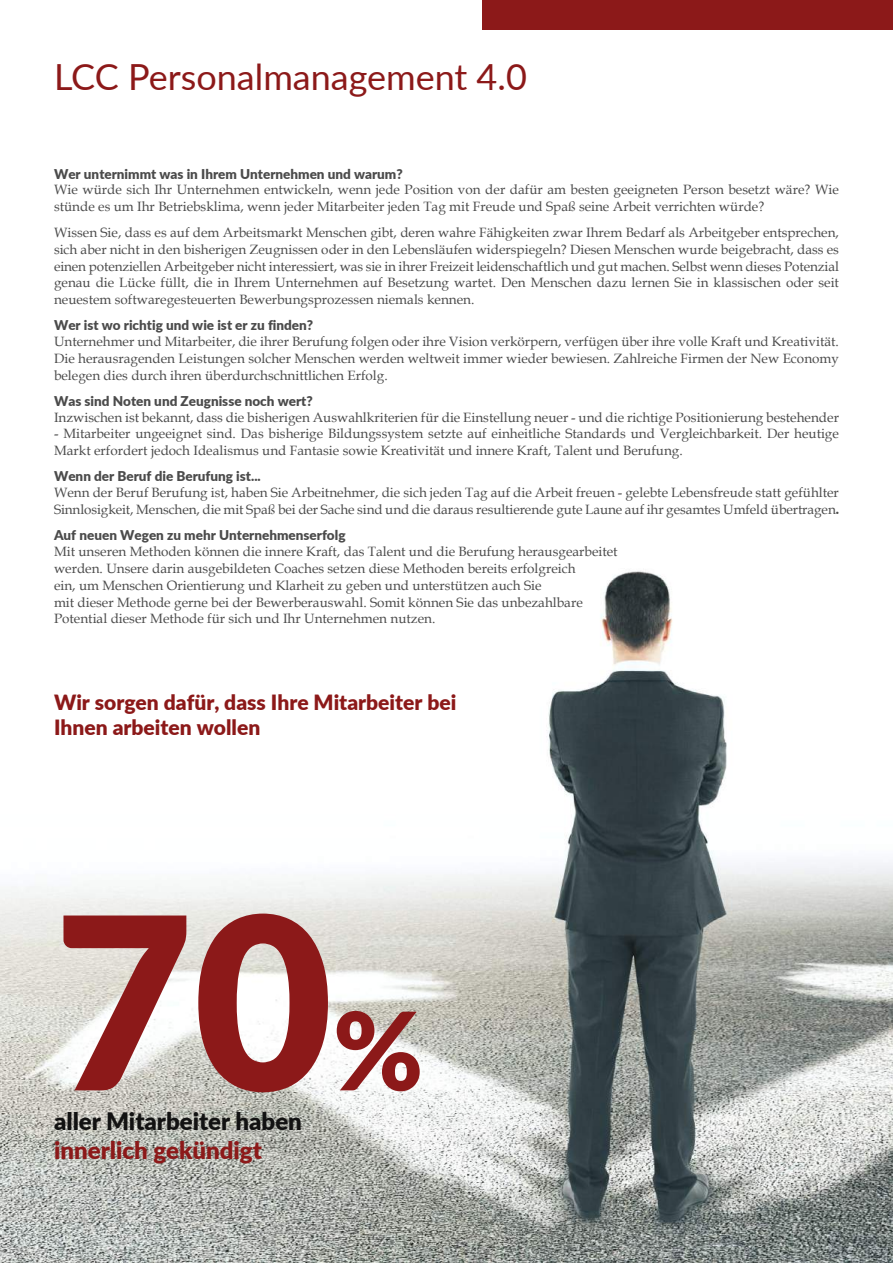
<style>
.page{position:relative;width:893px;height:1263px;background:#fff}
.page>*{position:absolute;margin:0;border:0;box-sizing:border-box;transform-origin:0 0}
.t1{font:900 240px "Lato";color:#8c1919}
.t2{font:900 108px "Lato";color:#8c1919}
.t3{font:36px "Lato";color:#8c1919}
.t4{font:900 24px "Lato";color:#121212}
.t5{font:900 24px "Lato";color:#8c1919}
.t6{font:900 21px/25.2px "Lato";color:#8c1919}
.t7{font:13.5px/16.8px "Book Antiqua";color:#4b4b4b}
.t8{font:900 13.5px "Lato";color:#4b4b4b}
.s1{font-family:"Lato";font-weight:900}
</style>
<div class="page">
<img style="left:0;top:571px;width:893px;height:692px">
<div style="left:482px;top:0;width:411px;height:29px;background:#8c1919"></div>
<h3 class="t3" style="left:54px;top:61px;width:474px">LCC Personalmanagement 4.0</h3>
<p class="t8" style="left:54px;top:168px;width:350px">Wer unternimmt was in Ihrem Unternehmen und warum?</p>
<p class="t7" style="left:54px;top:183px;width:786px">Wie würde sich Ihr Unternehmen entwickeln, wenn jede Position von der dafür am besten geeigneten Person besetzt wäre? Wie stünde es um Ihr Betriebsklima, wenn jeder Mitarbeiter jeden Tag mit Freude und Spaß seine Arbeit verrichten würde?</p>
<p class="t7" style="left:54px;top:226px;width:786px;text-align:justify">Wissen Sie, dass es auf dem Arbeitsmarkt Menschen gibt, deren wahre Fähigkeiten zwar Ihrem Bedarf als Arbeitgeber entsprechen, sich aber nicht in den bisherigen Zeugnissen oder in den Lebensläufen widerspiegeln? Diesen Menschen wurde beigebracht, dass es einen potenziellen Arbeitgeber nicht interessiert, was sie in ihrer Freizeit leidenschaftlich und gut machen. Selbst wenn dieses Potenzial genau die Lücke füllt, die in Ihrem Unternehmen auf Besetzung wartet. Den Menschen dazu lernen Sie in klassischen oder seit neuestem softwaregesteuerten Bewerbungsprozessen niemals kennen.</p>
<p class="t8" style="left:54px;top:319px;width:261px">Wer ist wo richtig und wie ist er zu finden?</p>
<p class="t7" style="left:54px;top:335px;width:786px;text-align:justify">Unternehmer und Mitarbeiter, die ihrer Berufung folgen oder ihre Vision verkörpern, verfügen über ihre volle Kraft und Kreativität.<br>Die herausragenden Leistungen solcher Menschen werden weltweit immer wieder bewiesen. Zahlreiche Firmen der New Economy belegen dies durch ihren überdurchschnittlichen Erfolg.</p>
<p class="t8" style="left:54px;top:395px;width:260px">Was sind Noten und Zeugnisse noch wert?</p>
<p class="t7" style="left:54px;top:410px;width:786px">Inzwischen ist bekannt, dass die bisherigen Auswahlkriterien für die Einstellung neuer - und die richtige Positionierung bestehender</p>
<p class="t7" style="left:54px;top:427px;width:786px">- Mitarbeiter ungeeignet sind. Das bisherige Bildungssystem setzte auf einheitliche Standards und Vergleichbarkeit. Der heutige<br>Markt erfordert jedoch Idealismus und Fantasie sowie Kreativität und innere Kraft, Talent und Berufung.</p>
<p class="t8" style="left:54px;top:470px;width:208px">Wenn der Beruf die Berufung ist...</p>
<p class="t7" style="left:54px;top:486px;width:786px">Wenn der Beruf Berufung ist, haben Sie Arbeitnehmer, die sich jeden Tag auf die Arbeit freuen - gelebte Lebensfreude statt gefühlter<br>Sinnlosigkeit, Menschen, die mit Spaß bei der Sache sind und die daraus resultierende gute Laune auf ihr gesamtes Umfeld übertragen<span class="s1">.</span></p>
<p class="t8" style="left:54px;top:529px;width:293px">Auf neuen Wegen zu mehr Unternehmenserfolg</p>
<p class="t7" style="left:54px;top:545px;width:565px">Mit unseren Methoden können die innere Kraft, das Talent und die Berufung herausgearbeitet werden. Unsere darin ausgebildeten Coaches setzen diese Methoden bereits erfolgreich<br>ein, um Menschen Orientierung und Klarheit zu geben und unterstützen auch Sie<br>mit dieser Methode gerne bei der Bewerberauswahl. Somit können Sie das unbezahlbare Potential dieser Methode für sich und Ihr Unternehmen nutzen.</p>
<h3 class="t6" style="left:54px;top:690px;width:404px">Wir sorgen dafür, dass Ihre Mitarbeiter bei<br>Ihnen arbeiten wollen</h3>
<h1 class="t1" style="left:54px;top:897px;width:280px">70</h1>
<h3 class="t4" style="left:54px;top:1111px;width:249px">aller Mitarbeiter haben</h3>
<h3 class="t5" style="left:54px;top:1140px;width:209px">innerlich gekündigt</h3>
<h2 class="t2" style="left:333px;top:1003px;width:92px">%</h2>
</div>
